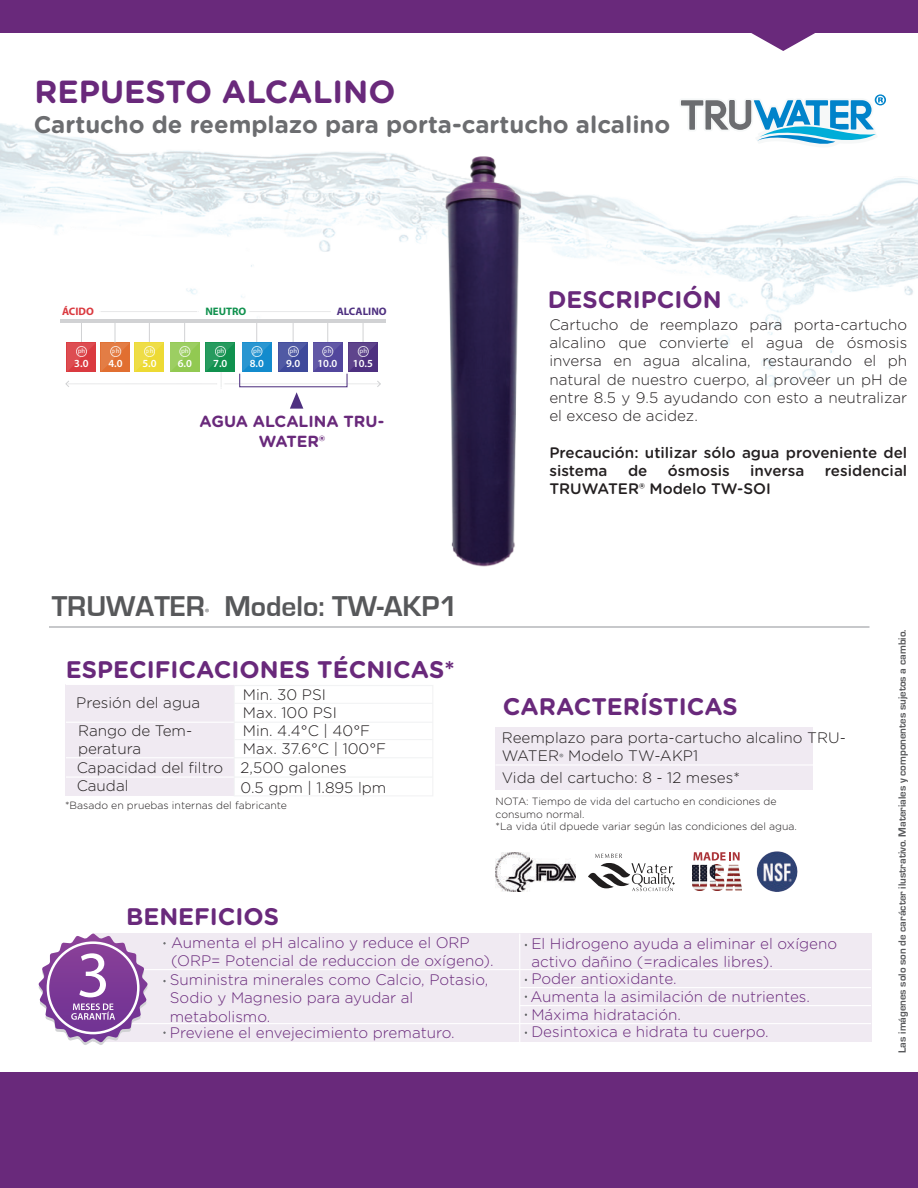
<style>
.page{position:relative;width:918px;height:1188px;background:#fff}
.page>*{position:absolute;margin:0;border:0;box-sizing:border-box;transform-origin:0 0}
.t1{font:700 31.95px "Gotham Rounded";color:#69297b}
.t2{font:700 29.55px "Eurostile";color:#57585a}
.t3{font:700 24px "Gotham Rounded";color:#69297b}
.t4{font:700 24px "Gotham Rounded";color:#6c6d70}
.t5{font:700 16.05px/19.4px "Gotham Rounded";color:#69297b;text-align:center}
.t6{font:300 15.15px/18.3px "Gotham Rounded";color:#231f20}
.t7{font:300 15.15px/18.3px "Gotham Rounded";color:#69297b}
.t8{font:500 15.15px/18.3px "Gotham Rounded";color:#231f20}
.t9{font:700 10.95px "Myriad Pro";color:#4e3080}
.t10{font:700 10.95px "Myriad Pro";color:#10914e}
.t11{font:700 10.95px "Myriad Pro";color:#da3a40}
.t12{font:700 10.8px "Eurostile";color:#57585a}
.t13{font:600 10.8px "Myriad Pro";color:#fff}
.t14{font:600 10.65px "Myriad Pro";color:#6c6d70}
.t15{font:300 10.5px/12.6px "Gotham Rounded";color:#231f20}
.t16{font:600 6.75px "Myriad Pro";color:#fff}
.s1{font-family:"Myriad Pro";font-weight:600;font-size:10.65px;color:#6c6d70}
</style>
<div class="page">
<div style="left:93px;top:934px;width:778px;height:108px;background:#f0eaf2"></div>
<img style="left:0;top:123px;width:918px;height:264px">
<svg style="left:588px;top:854px;width:86px;height:37px"></svg>
<div style="left:0;top:1072px;width:918px;height:116px;background:#69297b"></div>
<div style="left:0;top:0;width:918px;height:33px;background:#69297b"></div>
<svg style="left:751px;top:33px;width:64px;height:18px"></svg>
<hr style="left:49px;top:626px;width:821px;height:2px;background:#bcbdc0">
<div style="left:66px;top:684px;width:168px;height:112px;background:#f0eaf2"></div>
<hr style="left:66px;top:684px;width:168px;height:1px;background:#fff">
<hr style="left:66px;top:722px;width:168px;height:1px;background:#fff">
<hr style="left:66px;top:757px;width:168px;height:1px;background:#fff">
<hr style="left:66px;top:777px;width:168px;height:1px;background:#fff">
<hr style="left:234px;top:722px;width:199px;height:1px;background:#f2f3f4">
<hr style="left:234px;top:739px;width:199px;height:1px;background:#f2f3f4">
<hr style="left:234px;top:757px;width:199px;height:1px;background:#f2f3f4">
<hr style="left:234px;top:777px;width:199px;height:1px;background:#f2f3f4">
<hr style="left:234px;top:703px;width:199px;height:1px;background:#f2f3f4">
<img style="left:756px;top:851px;width:42px;height:41px">
<img style="left:692px;top:864px;width:50px;height:26px">
<svg style="left:693px;top:852px;width:47px;height:9px"></svg>
<img style="left:496px;top:853px;width:79px;height:38px">
<hr style="left:520px;top:969px;width:351px;height:1px;background:#fff">
<hr style="left:520px;top:987px;width:351px;height:1px;background:#fff">
<hr style="left:520px;top:1005px;width:351px;height:1px;background:#fff">
<hr style="left:520px;top:1023px;width:351px;height:1px;background:#fff">
<hr style="left:519px;top:934px;width:1px;height:108px;background:#fff">
<hr style="left:131px;top:969px;width:389px;height:1px;background:#fff">
<hr style="left:120px;top:1023px;width:400px;height:1px;background:#fff">
<img style="left:420px;top:140px;width:113px;height:427px">
<svg style="left:679px;top:94px;width:207px;height:53px"></svg>
<div style="left:234px;top:685px;width:199px;height:111px;border:1px solid #f2f3f4"></div>
<hr style="left:61px;top:320px;width:325px;height:3px;background:#d1d2d4">
<svg style="left:100px;top:311px;width:99px;height:1px"></svg>
<svg style="left:249px;top:311px;width:82px;height:1px"></svg>
<svg style="left:65px;top:323px;width:316px;height:86px"></svg>
<div style="left:496px;top:727px;width:317px;height:62px;background:#f0eaf2"></div>
<hr style="left:496px;top:764px;width:317px;height:2px;background:#fff">
<svg style="left:38px;top:934px;width:110px;height:111px"></svg>
<h1 class="t1" style="left:34px;top:68px;width:363px">REPUESTO ALCALINO</h1>
<h3 class="t4" style="left:34px;top:107px;width:638px">Cartucho de reemplazo para porta-cartucho alcalino</h3>
<p class="t11" style="left:62px;top:305px;width:33px">ÁCIDO</p>
<p class="t10" style="left:205px;top:305px;width:42px">NEUTRO</p>
<p class="t9" style="left:337px;top:305px;width:51px">ALCALINO</p>
<p class="t16" style="left:78px;top:346px;width:9px">ph</p>
<p class="t13" style="left:74px;top:357px;width:16px">3.0</p>
<p class="t16" style="left:112px;top:346px;width:9px">ph</p>
<p class="t13" style="left:108px;top:357px;width:16px">4.0</p>
<p class="t16" style="left:146px;top:346px;width:9px">ph</p>
<p class="t13" style="left:142px;top:357px;width:16px">5.0</p>
<p class="t16" style="left:181px;top:346px;width:9px">ph</p>
<p class="t13" style="left:178px;top:357px;width:16px">6.0</p>
<p class="t16" style="left:217px;top:346px;width:9px">ph</p>
<p class="t13" style="left:213px;top:357px;width:16px">7.0</p>
<p class="t16" style="left:253px;top:346px;width:9px">ph</p>
<p class="t13" style="left:250px;top:357px;width:16px">8.0</p>
<p class="t16" style="left:290px;top:346px;width:9px">ph</p>
<p class="t13" style="left:286px;top:357px;width:16px">9.0</p>
<p class="t16" style="left:324px;top:346px;width:9px">ph</p>
<p class="t13" style="left:317px;top:357px;width:22px">10.0</p>
<p class="t16" style="left:359px;top:346px;width:9px">ph</p>
<p class="t13" style="left:353px;top:357px;width:22px">10.5</p>
<p class="t5" style="left:200px;top:411px;width:186px">AGUA ALCALINA TRU-<br>WATER®</p>
<h2 class="t2" style="left:52px;top:590px;width:155px">TRUWATER</h2>
<p class="t14" style="left:205px;top:605px;width:6px">®</p>
<h2 class="t2" style="left:224px;top:590px;width:235px">Modelo: TW-AKP1</h2>
<h3 class="t3" style="left:548px;top:282px;width:175px">DESCRIPCIÓN</h3>
<p class="t6" style="left:549px;top:315px;width:359px;text-align:justify">Cartucho de reemplazo para porta-cartucho alcalino que convierte el agua de ósmosis inversa en agua alcalina, restaurando el ph natural de nuestro cuerpo, al proveer un pH de entre 8.5 y 9.5 ayudando con esto a neutralizar el exceso de acidez.</p>
<p class="t8" style="left:549px;top:443px;width:359px">Precaución: utilizar sólo agua proveniente del sistema</p>
<p class="t8" style="left:628px;top:461px;width:21px">de</p>
<p class="t8" style="left:668px;top:461px;width:63px">ósmosis</p>
<p class="t8" style="left:750px;top:461px;width:56px">inversa</p>
<p class="t8" style="left:825px;top:461px;width:84px">residencial</p>
<p class="t8" style="left:549px;top:479px;width:223px">TRUWATER® Modelo TW-SOI</p>
<h3 class="t3" style="left:66px;top:652px;width:390px">ESPECIFICACIONES TÉCNICAS*</h3>
<p class="t6" style="left:76px;top:693px;width:125px">Presión del agua</p>
<p class="t6" style="left:243px;top:685px;width:96px">Min. 30 PSI<br>Max. 100 PSI</p>
<p class="t6" style="left:78px;top:721px;width:116px">Rango de Tem&shy;peratura</p>
<p class="t6" style="left:243px;top:721px;width:129px">Min. 4.4°C | 40°F</p>
<p class="t6" style="left:243px;top:739px;width:145px">Max. 37.6°C | 100°F</p>
<p class="t6" style="left:77px;top:758px;width:271px">Capacidad del filtro 2,500 galones</p>
<p class="t6" style="left:77px;top:776px;width:53px">Caudal</p>
<p class="t6" style="left:241px;top:777px;width:147px">0.5 gpm | 1.895 lpm</p>
<p class="t15" style="left:65px;top:799px;width:224px">*Basado en pruebas internas del fabricante</p>
<h3 class="t3" style="left:126px;top:899px;width:155px">BENEFICIOS</h3>
<h3 class="t3" style="left:503px;top:689px;width:236px">CARACTERÍSTICAS</h3>
<p class="t6" style="left:502px;top:727px;width:346px">Reemplazo para porta-cartucho alcalino TRU-<br>WATER<span class="s1">®</span> Modelo TW-AKP1</p>
<p class="t15" style="left:496px;top:795px;width:303px">NOTA: Tiempo de vida del cartucho en condiciones de consumo normal.<br>*La vida útil dpuede variar según las condiciones del agua.</p>
<p class="t6" style="left:502px;top:768px;width:240px">Vida del cartucho: 8 - 12 meses*</p>
<p class="t7" style="left:171px;top:933px;width:324px">Aumenta el pH alcalino y reduce el ORP (ORP= Potencial de reduccion de oxígeno).</p>
<p class="t7" style="left:170px;top:970px;width:320px">Suministra minerales como Calcio, Potasio,<br>Sodio y Magnesio para ayudar al metabolismo.</p>
<p class="t7" style="left:531px;top:933px;width:307px">El Hidrogeno ayuda a eliminar el oxígeno activo dañino (=radicales libres).</p>
<p class="t7" style="left:530px;top:969px;width:281px;line-height:17.7px">Poder antioxidante.<br>Aumenta la asimilación de nutrientes.<br>Máxima hidratación.</p>
<p class="t7" style="left:170px;top:1022px;width:286px">Previene el envejecimiento prematuro.</p>
<p class="t7" style="left:531px;top:1022px;width:239px">Desintoxica e hidrata tu cuerpo.</p>
<p class="t12" style="left:896px;top:1053px;width:425px;rotate:-90deg">Las imágenes solo son de carácter ilustrativo. Materiales y componentes sujetos a cambio.</p>
</div>
